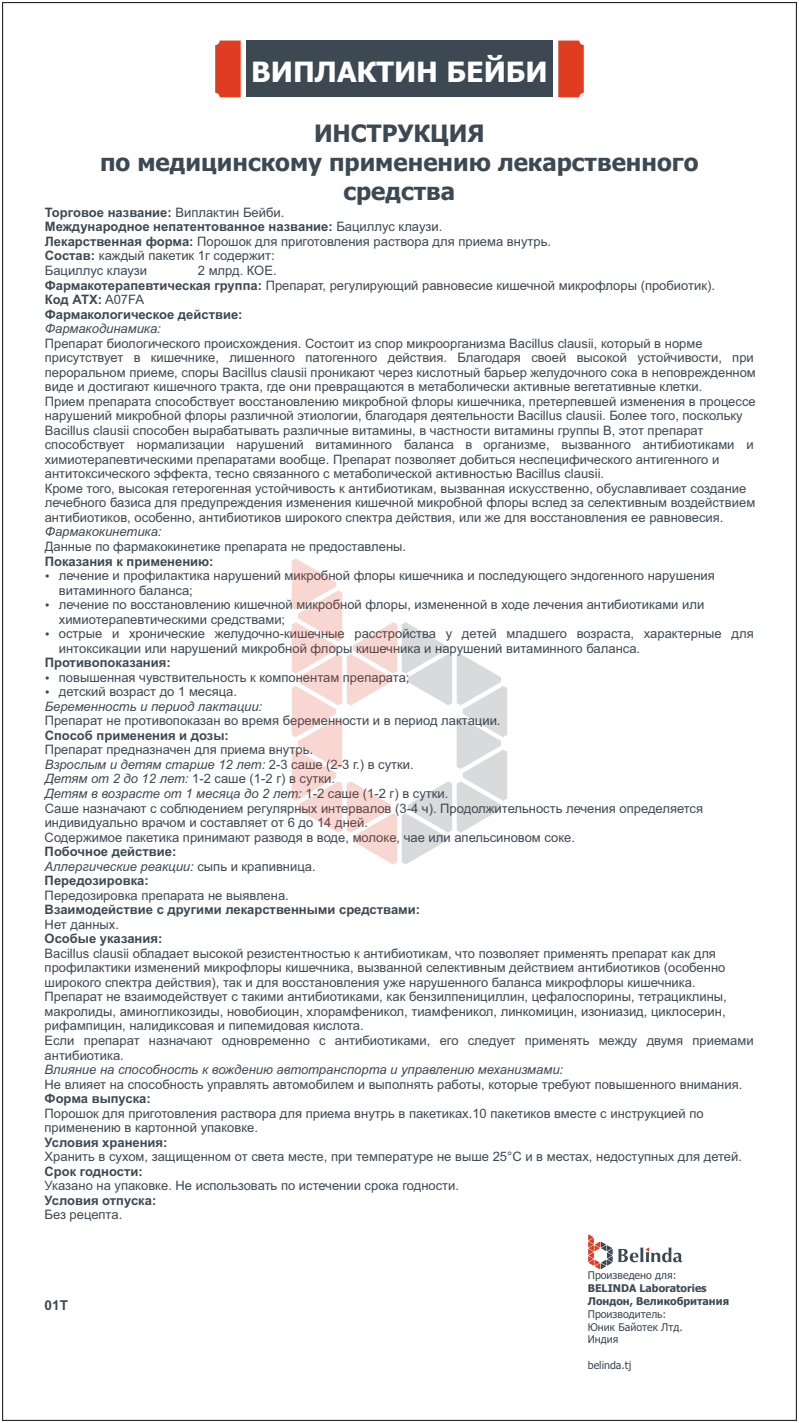
<style>
.page{position:relative;width:799px;height:1423px;background:#fff}
.page>*{position:absolute;margin:0;border:0;box-sizing:border-box;transform-origin:0 0}
.t1{font:700 28px "Tahoma";color:#fefefe}
.t2{font:700 24px/29px "Tahoma";color:#3d4952;text-align:center}
.t3{font:700 13.6px "Arial";color:#3d4952}
.t4{font:13px/14.6px "Arial";color:#3d4952}
.t5{font:700 13px/14.6px "Arial";color:#3d4952}
.t6{font:italic 13px "Arial";color:#3d4952}
.t7{font:10.6px/12.8px "Tahoma";color:#3d4952}
.t8{font:700 10.6px/12.8px "Tahoma";color:#3d4952}
.s1{font-weight:700}
.s2{font-style:italic}
.s3{font-weight:400;font-style:italic}
.s4{font-weight:400}
</style>
<div class="page">
<svg style="left:588px;top:1234px;width:94px;height:35px"></svg>
<svg style="left:215px;top:41px;width:26px;height:56px"></svg>
<div style="left:247px;top:41px;width:305px;height:56px;background:#3d4952"></div>
<svg style="left:558px;top:41px;width:26px;height:56px"></svg>
<svg style="left:292px;top:558px;width:215px;height:306px"></svg>
<h1 class="t1" style="left:251px;top:61px;width:298px">ВИПЛАКТИН БЕЙБИ</h1>
<h2 class="t2" style="left:100px;top:121px;width:600px">ИНСТРУКЦИЯ<br>по медицинскому применению лекарственного средства</h2>
<p class="t4" style="left:45px;top:206px;width:508px"><span class="s1">Торговое название:</span> Виплактин Бейби.<br><span class="s1">Международное непатентованное название:</span> Бациллус клаузи.<br><span class="s1">Лекарственная форма:</span> Порошок для приготовления раствора для приема внутрь.<br><span class="s1">Состав:</span> каждый пакетик 1г содержит:<br>Бациллус клаузи</p>
<p class="t4" style="left:45px;top:264px;width:672px;text-indent:153px">2 млрд. КОЕ.<br><span class="s1">Фармакотерапевтическая группа:</span> Препарат, регулирующий равновесие кишечной микрофлоры (пробиотик).<br><span class="s1">Код АТХ:</span> A07FA<br><span class="s1">Фармакологическое действие:</span></p>
<p class="t6" style="left:45px;top:323px;width:118px">Фармакодинамика:</p>
<p class="t4" style="left:45px;top:337px;width:712px">Препарат биологического происхождения. Состоит из спор микроорганизма Bacillus clausii, который в норме присутствует в кишечнике, лишенного патогенного действия. Благодаря своей высокой устойчивости, при пероральном приеме, споры Bacillus clausii проникают через кислотный барьер желудочного сока в неповрежденном виде и достигают кишечного тракта, где они превращаются в метаболически активные вегетативные клетки.<br>Прием препарата способствует восстановлению микробной флоры кишечника, претерпевшей изменения в процессе нарушений микробной флоры различной этиологии, благодаря деятельности Bacillus clausii. Более того, поскольку Bacillus clausii способен вырабатывать различные витамины, в частности витамины группы В, этот препарат способствует нормализации нарушений витаминного баланса в организме, вызванного антибиотиками и химиотерапевтическими препаратами вообще. Препарат позволяет добиться неспецифического антигенного и антитоксического эффекта, тесно связанного с метаболической активностью Bacillus clausii.<br>Кроме того, высокая гетерогенная устойчивость к антибиотикам, вызванная искусственно, обуславливает создание лечебного базиса для предупреждения изменения кишечной микробной флоры вслед за селективным воздействием антибиотиков, особенно, антибиотиков широкого спектра действия, или же для восстановления ее равновесия.</p>
<p class="t6" style="left:45px;top:527px;width:118px">Фармакокинетика:</p>
<p class="t4" style="left:45px;top:540px;width:363px">Данные по фармакокинетике препарата не предоставлены.</p>
<p class="t5" style="left:45px;top:555px;width:170px">Показания к применению:</p>
<p class="t4" style="left:59px;top:569px;width:696px">лечение и профилактика нарушений микробной флоры кишечника и последующего эндогенного нарушения витаминного баланса;<br>лечение по восстановлению кишечной микробной флоры, измененной в ходе лечения антибиотиками или химиотерапевтическими средствами;<br>острые и хронические желудочно-кишечные расстройства у детей младшего возраста, характерные для интоксикации или нарушений микробной флоры кишечника и нарушений витаминного баланса.</p>
<p class="t5" style="left:45px;top:656px;width:127px">Противопоказания:</p>
<p class="t4" style="left:59px;top:671px;width:352px">повышенная чувствительность к компонентам препарата; детский возраст до 1 месяца.</p>
<p class="t6" style="left:45px;top:701px;width:219px">Беременность и период лактации:</p>
<p class="t4" style="left:45px;top:714px;width:457px">Препарат не противопоказан во время беременности и в период лактации.</p>
<p class="t5" style="left:45px;top:729px;width:186px">Способ применения и дозы:</p>
<p class="t4" style="left:45px;top:743px;width:660px">Препарат предназначен для приема внутрь.<br><span class="s2">Взрослым и детям старше 12 лет:</span> 2-3 саше (2-3 г.) в сутки.<br><span class="s2">Детям от 2 до 12 лет:</span> 1-2 саше (1-2 г) в сутки.<br><span class="s2">Детям в возрасте от 1 месяца до 2 лет:</span> 1-2 саше (1-2 г) в сутки.<br>Саше назначают с соблюдением регулярных интервалов (3-4 ч). Продолжительность лечения определяется индивидуально врачом и составляет от 6 до 14 дней.<br>Содержимое пакетика принимают разводя в воде, молоке, чае или апельсиновом соке.</p>
<p class="t5" style="left:45px;top:845px;width:273px">Побочное действие:<br><span class="s3">Аллергические реакции:</span> <span class="s4">сыпь и крапивница.<br></span>Передозировка:</p>
<p class="t4" style="left:45px;top:889px;width:246px">Передозировка препарата не выявлена.</p>
<p class="t5" style="left:45px;top:903px;width:377px">Взаимодействие с другими лекарственными средствами:</p>
<p class="t4" style="left:45px;top:918px;width:76px">Нет данных.</p>
<p class="t5" style="left:45px;top:932px;width:119px">Особые указания:</p>
<p class="t4" style="left:45px;top:947px;width:710px">Bacillus clausii обладает высокой резистентностью к антибиотикам, что позволяет применять препарат как для профилактики изменений микрофлоры кишечника, вызванной селективным действием антибиотиков (особенно широкого спектра действия), так и для восстановления уже нарушенного баланса микрофлоры кишечника.<br>Препарат не взаимодействует с такими антибиотиками, как бензилпенициллин, цефалоспорины, тетрациклины, макролиды, аминогликозиды, новобиоцин, хлорамфеникол, тиамфеникол, линкомицин, изониазид, циклосерин, рифампицин, налидиксовая и пипемидовая кислота.<br>Если препарат назначают одновременно с антибиотиками, его следует применять между двумя приемами антибиотика.</p>
<p class="t6" style="left:45px;top:1064px;width:520px">Влияние на способность к вождению автотранспорта и управлению механизмами:</p>
<p class="t4" style="left:45px;top:1078px;width:699px">Не влияет на способность управлять автомобилем и выполнять работы, которые требуют повышенного внимания.</p>
<p class="t5" style="left:45px;top:1092px;width:108px">Форма выпуска:</p>
<p class="t4" style="left:45px;top:1107px;width:660px">Порошок для приготовления раствора для приема внутрь в пакетиках.10 пакетиков вместе с инструкцией по применению в картонной упаковке.</p>
<p class="t5" style="left:45px;top:1136px;width:124px">Условия хранения:</p>
<p class="t4" style="left:45px;top:1150px;width:699px">Хранить в сухом, защищенном от света месте, при температуре не выше 25°С и в местах, недоступных для детей.</p>
<p class="t5" style="left:45px;top:1165px;width:100px">Срок годности:</p>
<p class="t4" style="left:45px;top:1179px;width:416px">Указано на упаковке. Не использовать по истечении срока годности.</p>
<p class="t5" style="left:45px;top:1194px;width:113px">Условия отпуска:</p>
<p class="t4" style="left:45px;top:1208px;width:79px">Без рецепта.</p>
<p class="t3" style="left:45px;top:1300px;width:25px">01T</p>
<p class="t7" style="left:588px;top:1269px;width:90px">Произведено для:</p>
<p class="t8" style="left:588px;top:1282px;width:143px">BELINDA Laboratories<br>Лондон, Великобритания</p>
<p class="t7" style="left:588px;top:1308px;width:96px">Производитель:<br>Юник Байотек Лтд.<br>Индия</p>
<p class="t7" style="left:588px;top:1359px;width:45px">belinda.tj</p>
</div>
